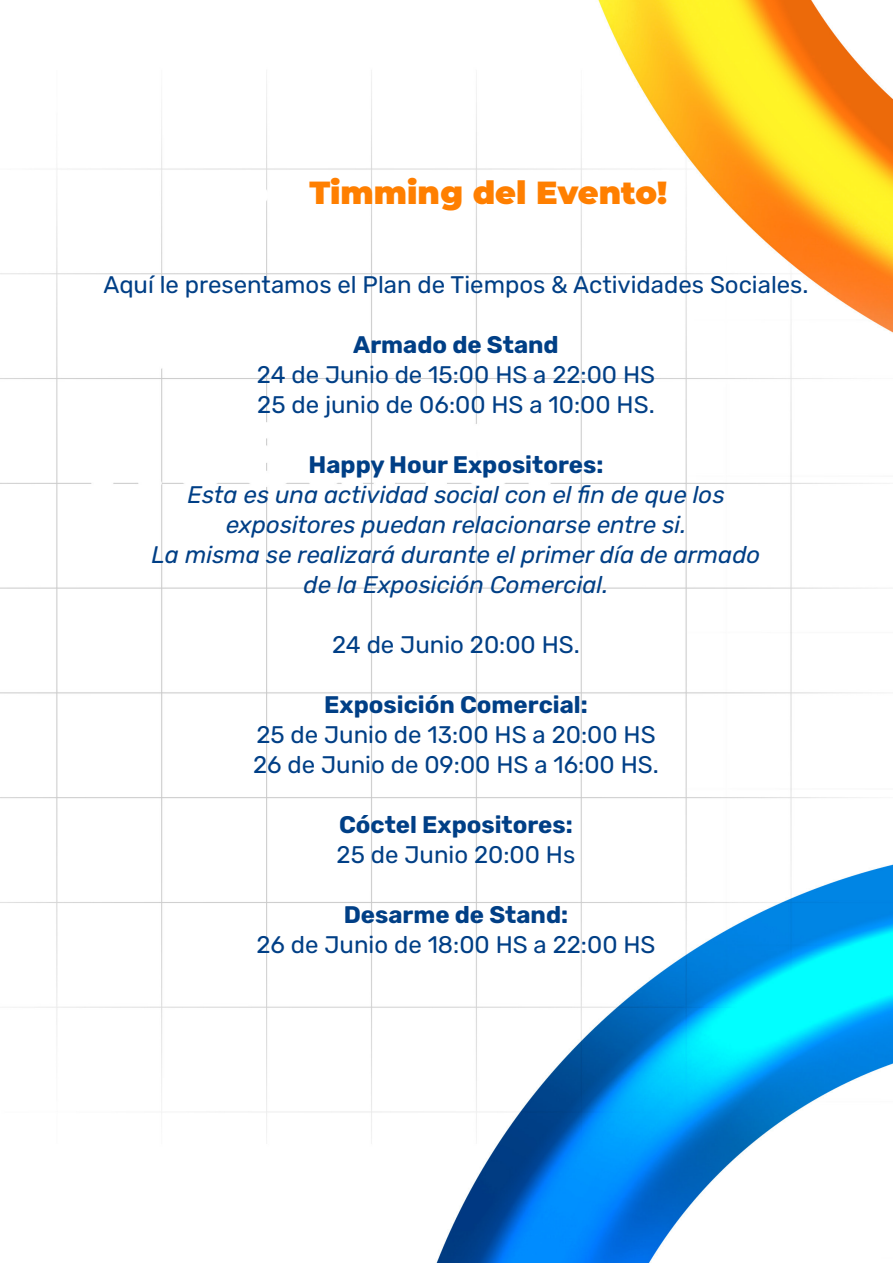
<style>
.page{position:relative;width:893px;height:1263px;background:#fff}
.page>*{position:absolute;margin:0;border:0;box-sizing:border-box;transform-origin:0 0}
.t1{font:900 31.95px "Montserrat";color:#ff7f00}
.t2{font:24px/30px "Rubik";color:#003f86}
.t3{font:italic 24px/30px "Rubik";color:#003f86;text-align:center}
.t4{font:700 24px "Rubik";color:#003f86}
.s1{color:#fff}
</style>
<div class="page">
<img style="left:0;top:0;width:893px;height:1263px">
<h1 class="t1" style="left:222px;top:169px;width:447px"><span class="s1">Hola</span> Timming del Evento!</h1>
<p class="t2" style="left:103px;top:270px;width:707px">Aquí le presentamos el Plan de Tiempos &amp; Actividades Sociales.</p>
<p class="t4" style="left:353px;top:331px;width:207px">Armado de Stand</p>
<p class="t2" style="left:257px;top:360px;width:400px">24 de Junio de 15:00 HS a 22:00 HS<br>25 de junio de 06:00 HS a 10:00 HS.</p>
<p class="t4" style="left:309px;top:451px;width:296px">Happy Hour Expositores:</p>
<p class="t3" style="left:152px;top:480px;width:610px">Esta es una actividad social con el fin de que los expositores puedan relacionarse entre si.<br>La misma se realizará durante el primer día de armado de la Exposición Comercial.</p>
<p class="t2" style="left:332px;top:630px;width:249px">24 de Junio 20:00 HS.</p>
<p class="t4" style="left:324px;top:691px;width:265px">Exposición Comercial:</p>
<p class="t2" style="left:253px;top:720px;width:407px">25 de Junio de 13:00 HS a 20:00 HS<br>26 de Junio de 09:00 HS a 16:00 HS.</p>
<p class="t4" style="left:339px;top:811px;width:235px">Cóctel Expositores:</p>
<p class="t2" style="left:337px;top:840px;width:240px">25 de Junio 20:00 Hs</p>
<p class="t4" style="left:344px;top:901px;width:226px">Desarme de Stand:</p>
<p class="t2" style="left:256px;top:930px;width:401px">26 de Junio de 18:00 HS a 22:00 HS</p>
</div>
